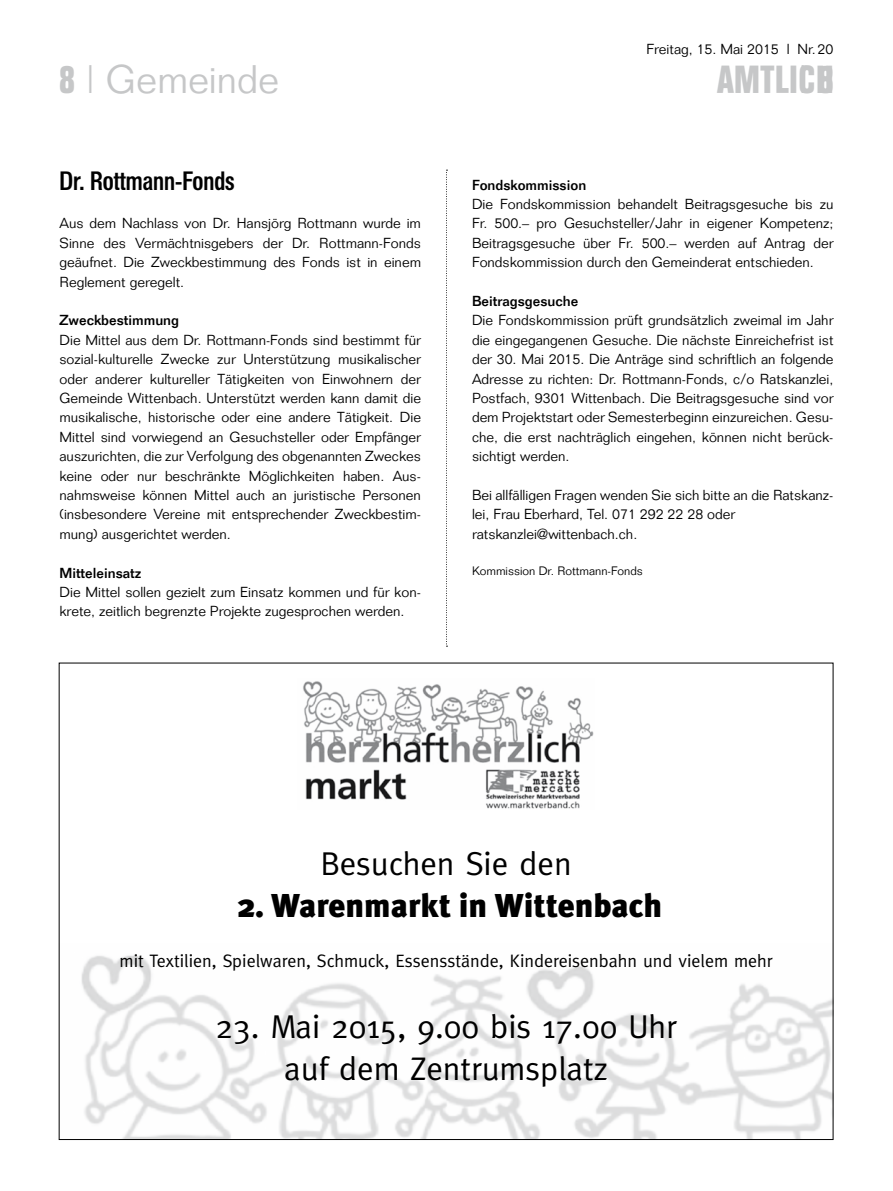
<style>
.page{position:relative;width:893px;height:1191px;background:#fff}
.page>*{position:absolute;margin:0;border:0;box-sizing:border-box;transform-origin:0 0}
.t1{font:300 39px "Folio";color:#c6c7c8}
.t2{font:700 39px "Folio Condensed BQ";letter-spacing:.025em;color:#c6c7c8}
.t3{font:33px/42px "Meta";color:#000;text-align:center}
.t4{font:900 33px "Meta Plus";color:#000}
.t5{font:500 26.25px "Folio Condensed BQ";color:#000}
.t6{font:18px "Meta";color:#000}
.t7{font:300 14.25px/19.4px "Folio";color:#000;text-align:justify}
.t8{font:500 14.25px "Folio";color:#000}
.t9{font:300 12px "Folio";color:#000}
.s1{font-family:"Folio Condensed BQ";font-weight:700}
</style>
<div class="page">
<svg style="left:446px;top:170px;width:1px;height:477px"></svg>
<img style="left:81px;top:955px;width:750px;height:182px">
<img style="left:303px;top:681px;width:291px;height:128px">
<h1 class="t1" style="left:60px;top:56px;width:221px"><span class="s1">8</span> | Gemeinde</h1>
<h3 class="t5" style="left:60px;top:166px;width:177px">Dr. Rottmann-Fonds</h3>
<p class="t7" style="left:60px;top:214px;width:363px">Aus dem Nachlass von Dr. Hansjörg Rottmann wurde im Sinne des Vermächtnisgebers der Dr. Rottmann-Fonds geäufnet. Die Zweckbestimmung des Fonds ist in einem Reglement geregelt.</p>
<p class="t8" style="left:60px;top:312px;width:121px">Zweckbestimmung</p>
<p class="t7" style="left:60px;top:330px;width:363px">Die Mittel aus dem Dr. Rottmann-Fonds sind bestimmt für sozial-kulturelle Zwecke zur Unterstützung musikalischer oder anderer kultureller Tätigkeiten von Einwohnern der Gemeinde Wittenbach. Unterstützt werden kann damit die musikalische, historische oder eine andere Tätigkeit. Die Mittel sind vorwiegend an Gesuchsteller oder Empfänger auszurichten, die zur Verfolgung des obgenannten Zweckes keine oder nur beschränkte Möglichkeiten haben. Aus&shy;nahmsweise können Mittel auch an juristische Personen (insbesondere Vereine mit entsprechender Zweckbestim&shy;mung) ausgerichtet werden.</p>
<p class="t8" style="left:60px;top:564px;width:83px">Mitteleinsatz</p>
<p class="t7" style="left:60px;top:582px;width:363px">Die Mittel sollen gezielt zum Einsatz kommen und für kon&shy;krete, zeitlich begrenzte Projekte zugesprochen werden.</p>
<p class="t7" style="left:647px;top:39px;width:188px">Freitag, 15. Mai 2015 l Nr.20</p>
<h1 class="t2" style="left:717px;top:58px;width:118px">AMTLICH</h1>
<h1 class="t1" style="left:798px;top:56px;width:36px">| <span class="s1">8</span></h1>
<p class="t8" style="left:472px;top:176px;width:116px">Fondskommission</p>
<p class="t7" style="left:472px;top:194px;width:363px">Die Fondskommission behandelt Beitragsgesuche bis zu Fr. 500.– pro Gesuchsteller/Jahr in eigener Kompetenz; Beitragsgesuche über Fr. 500.– werden auf Antrag der Fondskommission durch den Gemeinderat entschieden.</p>
<p class="t8" style="left:472px;top:292px;width:108px">Beitragsgesuche</p>
<p class="t7" style="left:472px;top:311px;width:363px">Die Fondskommission prüft grundsätzlich zweimal im Jahr die eingegangenen Gesuche. Die nächste Einreichefrist ist der 30. Mai 2015. Die Anträge sind schriftlich an folgende Adresse zu richten: Dr. Rottmann-Fonds, c/o Ratskanzlei, Postfach, 9301 Wittenbach. Die Beitragsgesuche sind vor dem Projektstart oder Semesterbeginn einzureichen. Gesu&shy;che, die erst nachträglich eingehen, können nicht berück&shy;sichtigt werden.</p>
<p class="t7" style="left:472px;top:485px;width:363px;text-align:left">Bei allfälligen Fragen wenden Sie sich bitte an die Ratskanz&shy;lei, Frau Eberhard, Tel. 071 292 22 28 oder ratskanzlei@wittenbach.ch.</p>
<p class="t9" style="left:472px;top:563px;width:172px">Kommission Dr. Rottmann-Fonds</p>
<h2 class="t3" style="left:320px;top:842px;width:253px">Besuchen Sie den</h2>
<h2 class="t4" style="left:237px;top:886px;width:426px">2. Warenmarkt in Wittenbach</h2>
<p class="t6" style="left:120px;top:950px;width:655px">mit Textilien, Spielwaren, Schmuck, Essensstände, Kindereisenbahn und vielem mehr</p>
<h2 class="t3" style="left:215px;top:1005px;width:463px">23. Mai 2015, 9.00 bis 17.00 Uhr auf dem Zentrumsplatz</h2>
</div>
